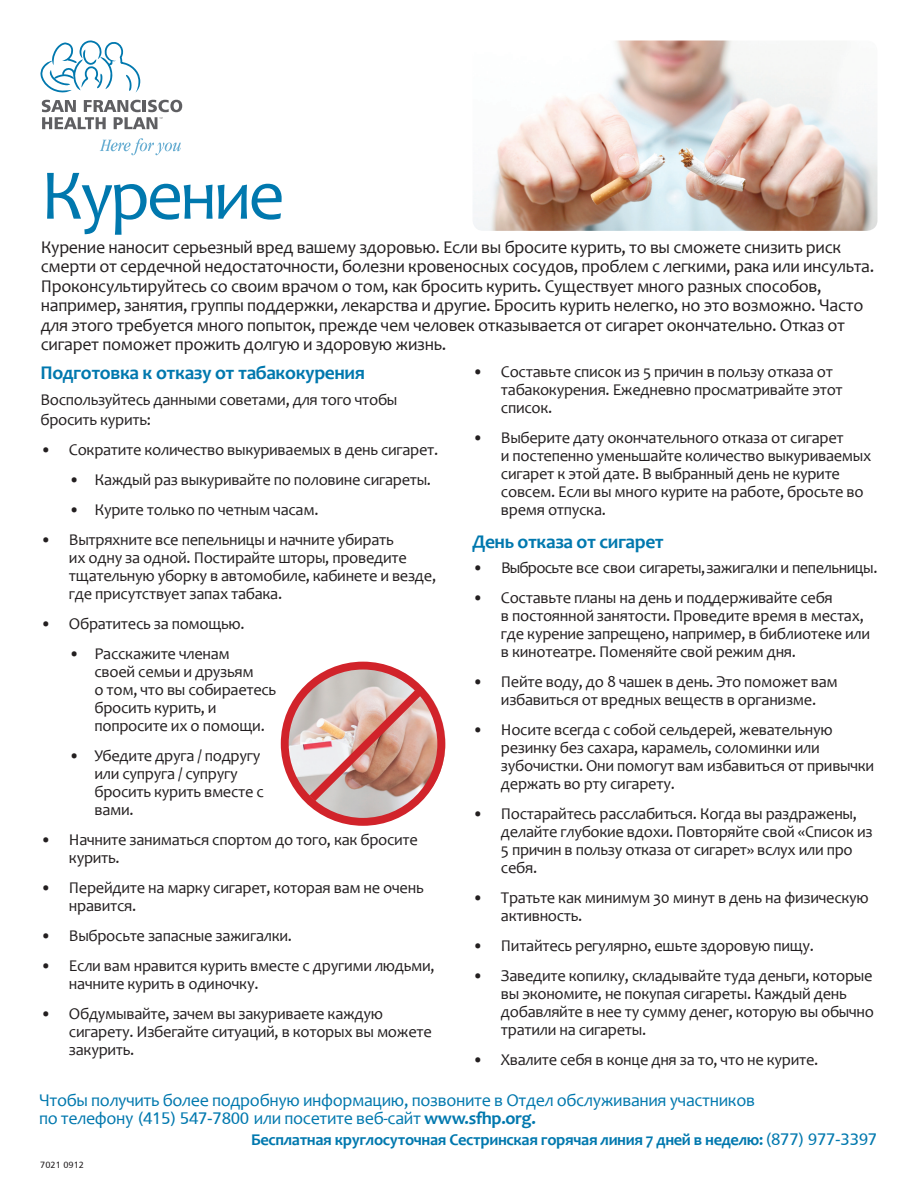
<style>
.page{position:relative;width:918px;height:1188px;background:#fff}
.page>*{position:absolute;margin:0;border:0;box-sizing:border-box;transform-origin:0 0}
.t1{font:72px "Candara";letter-spacing:-.05em;color:#0078ae}
.subhead{font:700 19.5px "Candara";letter-spacing:-.02em;color:#0078ae}
.t2{font:18px/19.5px "Candara";letter-spacing:-.02em;color:#231f20}
.t3{font:18px/18px "Candara";letter-spacing:-.02em;color:#0078ae}
.Normal_list1{font:16.5px/18px "Candara";letter-spacing:-.02em;color:#231f20}
.t4{font:700 16.5px "Candara";letter-spacing:-.02em;color:#0078ae}
.t5{font:9px "Humanist 777 TL Roman B";color:#231f20}
.s1{font-family:"Humanist 777 TL Roman B";font-size:16.5px}
.s2{font-weight:700}
.s3{font-family:"Humanist 777 TL Roman B";font-weight:400}
</style>
<div class="page">
<svg style="left:42px;top:100px;width:140px;height:29px"></svg>
<svg style="left:100px;top:138px;width:81px;height:17px"></svg>
<svg style="left:40px;top:40px;width:100px;height:53px"></svg>
<img style="left:473px;top:40px;width:405px;height:191px">
<img style="left:285px;top:663px;width:161px;height:160px;border-radius:80px">
<div style="left:281px;top:662px;width:164px;height:164px;border:8px solid #d1232a;border-radius:50%"></div>
<svg style="left:301px;top:682px;width:128px;height:128px;background:#d2a7a0"></svg>
<h1 class="t1" style="left:40px;top:150px;width:246px">Курение</h1>
<p class="t2" style="left:41px;top:237px;width:835px">Курение наносит серьезный вред вашему здоровью. Если вы бросите курить, то вы сможете снизить риск смерти от сердечной недостаточности, болезни кровеносных сосудов, проблем с легкими, рака или инсульта.<br>Проконсультируйтесь со своим врачом о том, как бросить курить. Существует много разных способов, например, занятия, группы поддержки, лекарства и другие. Бросить курить нелегко, но это возможно. Часто для этого требуется много попыток, прежде чем человек отказывается от сигарет окончательно. Отказ от сигарет поможет прожить долгую и здоровую жизнь.</p>
<p class="subhead" style="left:40px;top:361px;width:326px">Подготовка к отказу от табакокурения</p>
<p class="Normal_list1" style="left:40px;top:390px;width:359px;line-height:19.5px">Воспользуйтесь данными советами, для того чтобы бросить курить:</p>
<p class="Normal_list1" style="left:40px;top:440px;width:399px">• Сократите количество выкуриваемых в день сигарет.</p>
<p class="Normal_list1" style="left:69px;top:470px;width:364px">• Каждый раз выкуривайте по половине сигареты.</p>
<p class="Normal_list1" style="left:69px;top:500px;width:251px">• Курите только по четным часам.</p>
<p class="Normal_list1" style="left:69px;top:530px;width:369px;text-indent:-28px">• Вытряхните все пепельницы и начните убирать<br>их одну за одной. Постирайте шторы, проведите тщательную уборку в автомобиле, кабинете и везде, где присутствует запах табака.</p>
<p class="Normal_list1" style="left:40px;top:614px;width:206px">• Обратитесь за помощью.</p>
<p class="Normal_list1" style="left:95px;top:644px;width:183px;text-indent:-26px">• Расскажите членам<br>своей семьи и друзьям<br>о том, что вы собираетесь бросить курить, и попросите их о помощи.</p>
<p class="Normal_list1" style="left:95px;top:746px;width:171px;text-indent:-26px">• Убедите друга / подругу или супруга / супругу бросить курить вместе с вами.</p>
<p class="Normal_list1" style="left:69px;top:830px;width:351px;text-indent:-28px">• Начните заниматься спортом до того, как бросите курить.</p>
<p class="Normal_list1" style="left:69px;top:878px;width:356px;text-indent:-28px">• Перейдите на марку сигарет, которая вам не очень нравится.</p>
<p class="Normal_list1" style="left:40px;top:926px;width:253px">• Выбросьте запасные зажигалки.</p>
<p class="Normal_list1" style="left:69px;top:956px;width:367px;text-indent:-28px">• Если вам нравится курить вместе с другими людьми, начните курить в одиночку.</p>
<p class="Normal_list1" style="left:69px;top:1004px;width:364px;text-indent:-28px">• Обдумывайте, зачем вы закуриваете каждую сигарету. Избегайте ситуаций, в которых вы можете закурить.</p>
<p class="Normal_list1" style="left:501px;top:362px;width:343px;text-indent:-28px">• Составьте список из 5 причин в пользу отказа от табакокурения. Ежедневно просматривайте этот список.</p>
<p class="Normal_list1" style="left:501px;top:428px;width:372px;text-indent:-28px">• Выберите дату окончательного отказа от сигарет<br>и постепенно уменьшайте количество выкуриваемых сигарет к этой дате. В выбранный день не курите совсем. Если вы много курите на работе, бросьте во время отпуска.</p>
<p class="subhead" style="left:472px;top:529px;width:193px">День отказа от сигарет</p>
<p class="Normal_list1" style="left:472px;top:558px;width:407px">• Выбросьте все свои сигареты, зажигалки и пепельницы.</p>
<p class="Normal_list1" style="left:501px;top:588px;width:371px;text-indent:-28px">• Составьте планы на день и поддерживайте себя<br>в постоянной занятости. Проведите время в местах, где курение запрещено, например, в библиотеке или в кинотеатре. Поменяйте свой режим дня.</p>
<p class="Normal_list1" style="left:472px;top:672px;width:367px;text-align:center">• Пейте воду, до 8 чашек в день. Это поможет вам избавиться от вредных веществ в организме.</p>
<p class="Normal_list1" style="left:501px;top:720px;width:375px;text-indent:-28px">• Носите всегда с собой сельдерей, жевательную резинку без сахара, карамель, соломинки или зубочистки. Они помогут вам избавиться от привычки держать во рту сигарету.</p>
<p class="Normal_list1" style="left:501px;top:804px;width:373px;text-indent:-28px">• Постарайтесь расслабиться. Когда вы раздражены, делайте глубокие вдохи. Повторяйте свой «Список из 5 причин в пользу отказа от сигарет» вслух или про себя.</p>
<p class="Normal_list1" style="left:501px;top:888px;width:369px;text-indent:-28px">• Тратьте как минимум 30 минут в день на физическую активность.</p>
<p class="Normal_list1" style="left:472px;top:936px;width:343px">• Питайтесь регулярно, ешьте здоровую пищу.</p>
<p class="Normal_list1" style="left:501px;top:966px;width:375px;text-indent:-28px">• Заведите копилку, складывайте туда деньги, которые вы экономите, не покупая сигареты. Каждый день добавляйте в нее ту сумму денег, которую вы обычно тратили на сигареты.</p>
<p class="Normal_list1" style="left:472px;top:1050px;width:347px">• Хвалите себя в конце дня за то, что не курите.</p>
<p class="t3" style="left:39px;top:1091px;width:718px">Чтобы получить более подробную информацию, позвоните в Отдел обслуживания участников по телефону <span class="s1">(415) 547-7800</span> или посетите веб-сайт <span class="s2">www.sfhp.org.</span></p>
<p class="t4" style="left:251px;top:1130px;width:628px">Бесплатная круглосуточная Сестринская горячая линия 7 дней в неделю: <span class="s3">(877) 977-3397</span></p>
<p class="t5" style="left:40px;top:1159px;width:45px">7021 0912</p>
</div>
